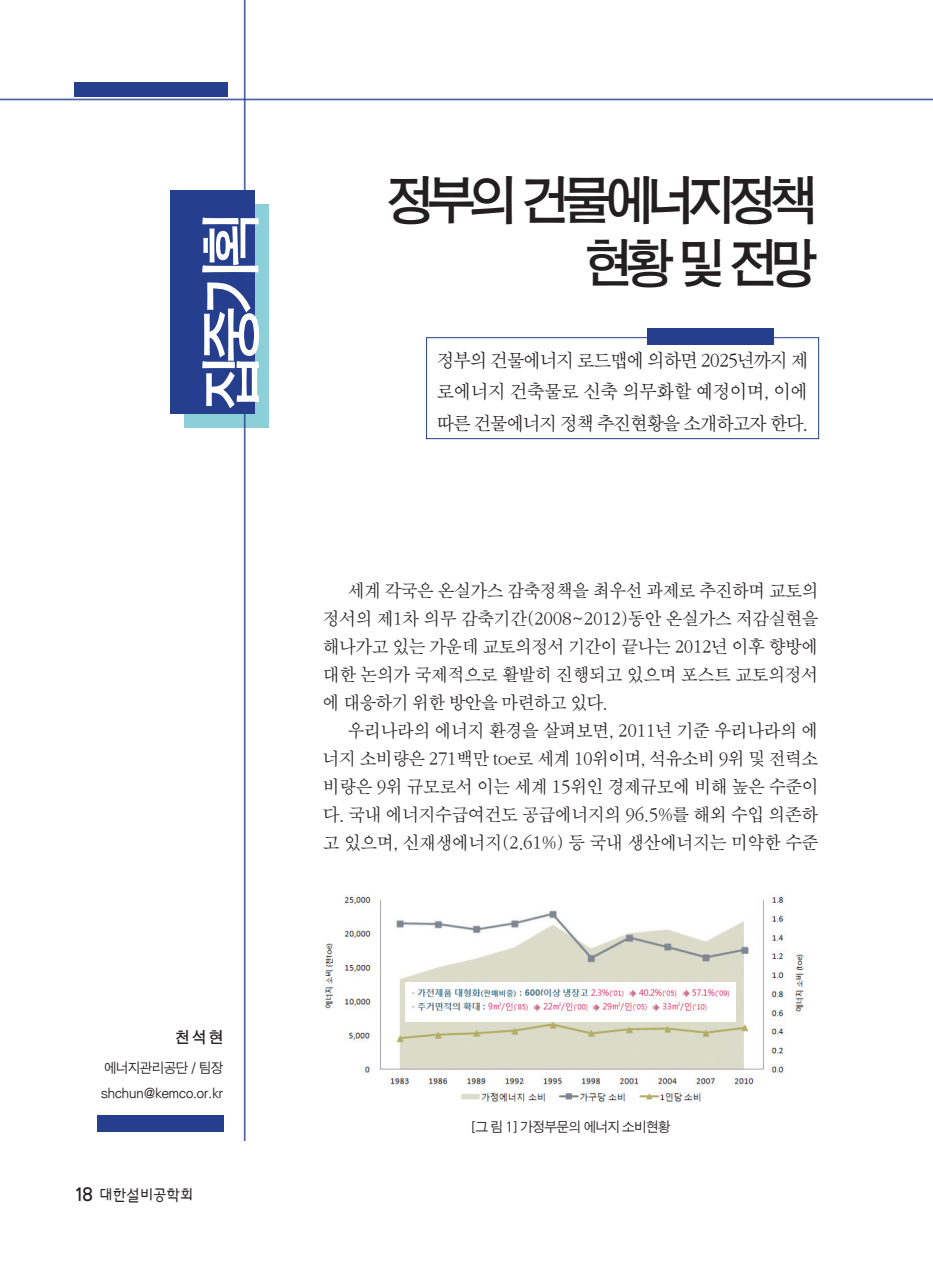
<style>
.page{position:relative;width:933px;height:1275px;background:#fff}
.page>*{position:absolute;margin:0;border:0;box-sizing:border-box;transform-origin:0 0}
.t1{font:61.25px "SMT Gothic Std";color:#fff;scale:.95 1}
._2_타이틀_블랙{font:52.5px "SMT Gothic Std";letter-spacing:-.175em;color:#231f20;scale:.95 1}
.리드기사_명조{font:19.25px/31.5px "SMSS Myung Jo 10 Std";letter-spacing:-.095em;color:#231f20;text-align:justify;scale:.95 1}
._1_본문1_sm신신명조10{font:18.38px/28px "SMSS Myung Jo 10 Std";letter-spacing:-.055em;color:#231f20;text-align:justify;scale:.95 1}
.t2{font:15.75px "H Ykan M";letter-spacing:-.1em;color:#231f20;scale:.95 1}
._1_본문1_sm신신명조10-2{font:15.75px "SMT Gothic Std";color:#231f20;scale:.95 1}
._1_본문1_sm신신명조10-3{font:14px "SMSJ Gothic Std";letter-spacing:-.1em;color:#231f20;scale:.95 1}
.커버질문_본문_sm견출고딕10{font:14px "SMSJ Gothic Std";letter-spacing:-.1em;color:#231f20;scale:.95 1}
.s1{font-family:"arita SB";font-size:19.25px}
</style>
<div class="page">
<div style="left:184px;top:204px;width:85px;height:224px;background:#8dcfd8"></div>
<hr style="left:244px;top:0;width:1px;height:1141px;background:#253f8e">
<div style="left:170px;top:190px;width:85px;height:224px;background:#253f8e"></div>
<hr style="left:0;top:99px;width:933px;height:1px;background:#253f8e">
<div style="left:74px;top:82px;width:154px;height:14px;background:#253f8e"></div>
<div style="left:98px;top:1115px;width:126px;height:16px;background:#253f8e"></div>
<div style="left:426px;top:337px;width:393px;height:102px;border:1px solid #253f8e"></div>
<div style="left:648px;top:328px;width:126px;height:16px;background:#253f8e"></div>
<img style="left:324px;top:896px;width:480px;height:206px">
<img style="left:405px;top:982px;width:330px;height:39px">
<p class="t1" style="left:199px;top:412px;width:214px;rotate:-90deg">집중기획</p>
<p class="_2_타이틀_블랙" style="left:385px;top:173px;width:458px">정부의 건물에너지정책</p>
<p class="_2_타이틀_블랙" style="left:584px;top:236px;width:248px">현황 및 전망</p>
<p class="리드기사_명조" style="left:436px;top:345px;width:393px">정부의 건물에너지 로드맵에 의하면 2025년까지 제 로에너지 건축물로 신축 의무화할 예정이며, 이에 따른 건물에너지 정책 추진현황을 소개하고자 한다.</p>
<p class="_1_본문1_sm신신명조10" style="left:322px;top:578px;width:524px;text-indent:25px">세계 각국은 온실가스 감축정책을 최우선 과제로 추진하며 교토의 정서의 제1차 의무 감축기간(2008~2012)동안 온실가스 저감실현을 해나가고 있는 가운데 교토의정서 기간이 끝나는 2012년 이후 향방에 대한 논의가 국제적으로 활발히 진행되고 있으며 포스트 교토의정서 에 대응하기 위한 방안을 마련하고 있다.</p>
<p class="_1_본문1_sm신신명조10" style="left:322px;top:718px;width:524px;text-indent:25px">우리나라의 에너지 환경을 살펴보면, 2011년 기준 우리나라의 에 너지 소비량은 271백만 toe로 세계 10위이며, 석유소비 9위 및 전력소 비량은 9위 규모로서 이는 세계 15위인 경제규모에 비해 높은 수준이 다. 국내 에너지수급여건도 공급에너지의 96.5%를 해외 수입 의존하 고 있으며, 신재생에너지(2.61%) 등 국내 생산에너지는 미약한 수준</p>
<p class="_1_본문1_sm신신명조10-2" style="left:175px;top:1029px;width:53px">천 석 현</p>
<p class="_1_본문1_sm신신명조10-3" style="left:104px;top:1061px;width:128px">에너지관리공단 / 팀장</p>
<p class="_1_본문1_sm신신명조10-3" style="left:100px;top:1085px;width:131px">shchun@kemco.or.kr</p>
<p class="t2" style="left:74px;top:1187px;width:129px"><span class="s1">18</span> 대한설비공학회</p>
<p class="커버질문_본문_sm견출고딕10" style="left:470px;top:1120px;width:213px">[그 림 1] 가정부문의 에너지 소비현황</p>
</div>
